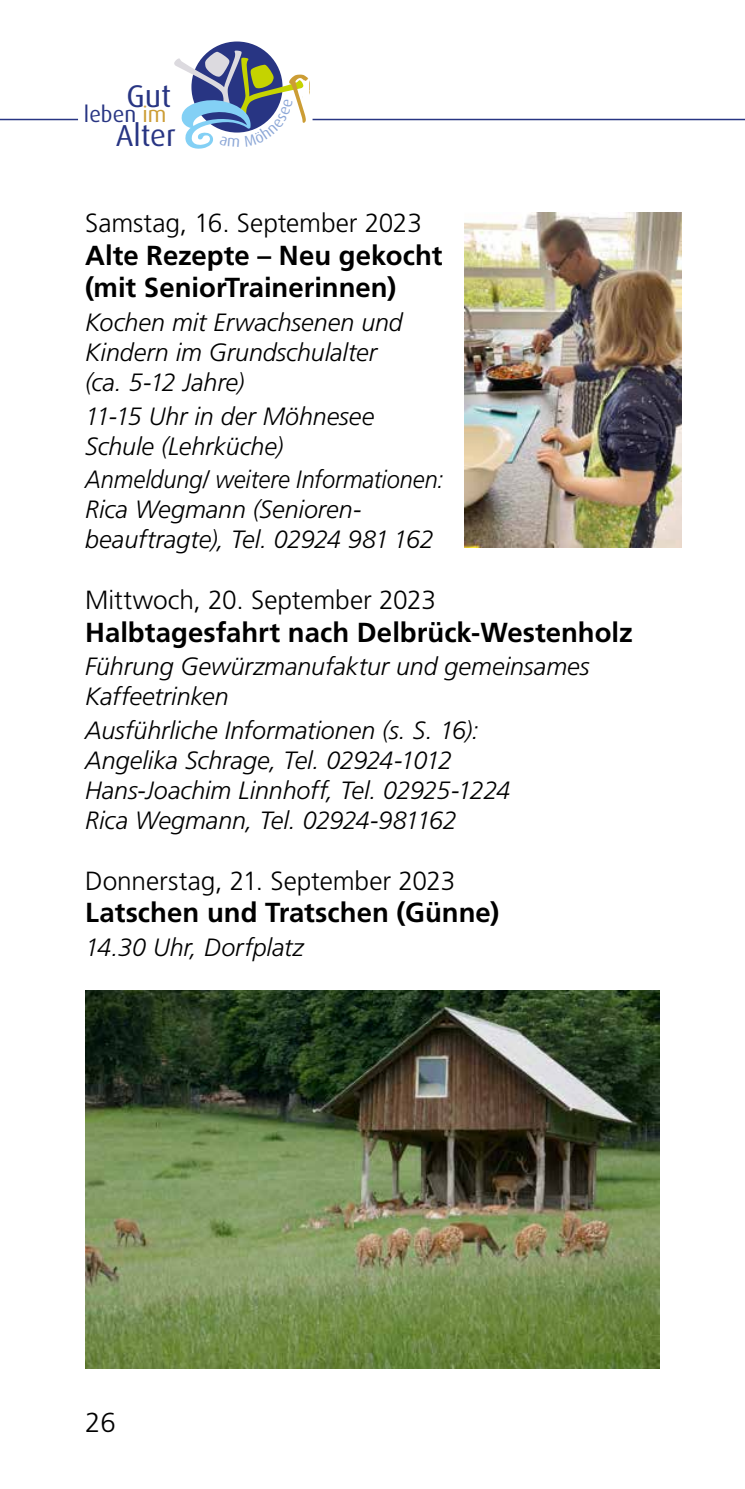
<style>
.page{position:relative;width:745px;height:1489px;background:#fff}
.page>*{position:absolute;margin:0;border:0;box-sizing:border-box;transform-origin:0 0}
.t1{font:31.25px "Dax";color:#283583}
.t2{font:30.25px "Dax";color:#283583}
.t3{font:700 27.5px/32.5px "Frutiger LT Std";color:#000}
.t4{font:300 27.5px "Frutiger LT Std";color:#000}
.t5{font:300 26.25px "Frutiger LT Std";letter-spacing:-.005em;color:#000}
.t6{font:italic 300 25px/30px "Frutiger LT Std";letter-spacing:-.005em;color:#000}
.t7{font:italic 300 25px/30px "Frutiger LT Std";letter-spacing:-.005em;color:#000;scale:.94 1}
.t8{font:22.25px "Dax";color:#283583}
.s1{color:#cc9d35}
</style>
<div class="page">
<svg style="left:191px;top:41px;width:91px;height:91px"></svg>
<hr style="left:0;top:119px;width:78px;height:1px;background:#283583">
<hr style="left:312px;top:119px;width:432px;height:1px;background:#283583">
<img style="left:464px;top:213px;width:216px;height:334px">
<img style="left:85px;top:990px;width:574px;height:378px">
<svg style="left:191px;top:47px;width:129px;height:86px"></svg>
<p class="t1" style="left:126px;top:78px;width:46px">Gut</p>
<p class="t8" style="left:84px;top:102px;width:84px">leben <span class="s1">im</span></p>
<p class="t2" style="left:116px;top:118px;width:62px">Alter</p>
<p class="t5" style="left:85px;top:208px;width:338px">Samstag, 16. September 2023</p>
<p class="t3" style="left:85px;top:239px;width:358px">Alte Rezepte – Neu gekocht (mit SeniorTrainerinnen)</p>
<p class="t6" style="left:85px;top:307px;width:319px">Kochen mit Erwachsenen und<br>Kindern im Grundschulalter (ca. 5-12 Jahre)</p>
<p class="t6" style="left:85px;top:401px;width:290px">11-15 Uhr in der Möhnesee<br>Schule (Lehrküche)</p>
<p class="t7" style="left:85px;top:465px;width:382px">Anmeldung/ weitere Informationen:<br>Rica Wegmann (Senioren&shy;beauftragte), Tel. 02924 981 162</p>
<p class="t5" style="left:85px;top:585px;width:352px">Mittwoch, 20. September 2023</p>
<p class="t3" style="left:85px;top:616px;width:549px">Halbtagesfahrt nach Delbrück-Westenholz</p>
<p class="t6" style="left:85px;top:651px;width:505px">Führung Gewürzmanufaktur und gemeinsames<br>Kaffeetrinken</p>
<p class="t6" style="left:85px;top:715px;width:426px">Ausführliche Informationen (s. S. 16):<br>Angelika Schrage, Tel. 02924-1012<br>Hans-Joachim Linnhoff, Tel. 02925-1224<br>Rica Wegmann, Tel. 02924-981162</p>
<p class="t5" style="left:85px;top:865px;width:371px">Donnerstag, 21. September 2023</p>
<p class="t3" style="left:85px;top:896px;width:415px">Latschen und Tratschen (Günne)</p>
<p class="t6" style="left:85px;top:932px;width:220px">14.30 Uhr, Dorfplatz</p>
<p class="t4" style="left:85px;top:1406px;width:32px">26</p>
</div>
